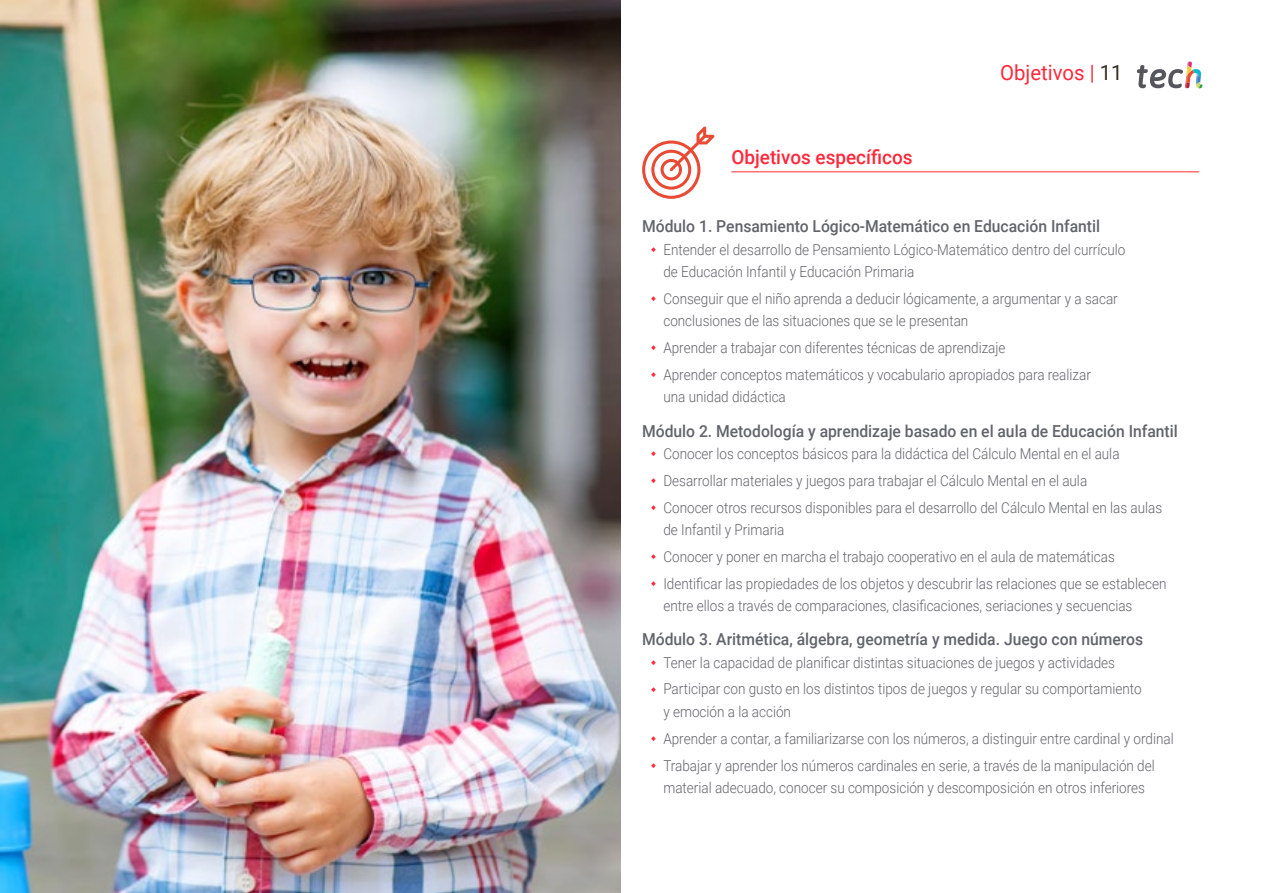
<style>
.page{position:relative;width:1263px;height:893px;background:#fff}
.page>*{position:absolute;margin:0;border:0;box-sizing:border-box;transform-origin:0 0}
.t1{font:21px "Roboto";color:#ff293a}
.t2{font:500 19.5px "Roboto";color:#ff293a}
.t3{font:500 16.5px "Roboto";color:#61646a;scale:.95 1}
.t4{font:300 15px/26.7px "Roboto";color:#61646a;scale:.9 1}
.s1{color:#fc2a3b}
.s2{color:#312e20}
</style>
<div class="page">
<hr style="left:731px;top:171px;width:468px;height:1px;background:#ff293a">
<svg style="left:642px;top:126px;width:72px;height:73px"></svg>
<img style="left:0;top:0;width:621px;height:893px">
<svg style="left:1137px;top:62px;width:65px;height:27px"></svg>
<h2 class="t2" style="left:731px;top:143px;width:183px">Objetivos específicos</h2>
<h1 class="t1" style="left:1000px;top:57px;width:124px">Objetivos <span class="s1">|</span> <span class="s2">11</span></h1>
<p class="t3" style="left:642px;top:215px;width:484px">Módulo 1. Pensamiento Lógico-Matemático en Educación Infantil</p>
<p class="t4" style="left:663px;top:238px;width:515px;line-height:22.5px">Entender el desarrollo de Pensamiento Lógico-Matemático dentro del currículo de Educación Infantil y Educación Primaria</p>
<p class="t4" style="left:663px;top:287px;width:506px;line-height:22.5px">Conseguir que el niño aprenda a deducir lógicamente, a argumentar y a sacar conclusiones de las situaciones que se le presentan</p>
<p class="t4" style="left:663px;top:334px;width:476px">Aprender a trabajar con diferentes técnicas de aprendizaje<br>Aprender conceptos matemáticos y vocabulario apropiados para realizar</p>
<p class="t4" style="left:663px;top:383px;width:138px">una unidad didáctica</p>
<p class="t3" style="left:642px;top:419px;width:565px">Módulo 2. Metodología y aprendizaje basado en el aula de Educación Infantil</p>
<p class="t4" style="left:663px;top:440px;width:556px">Conocer los conceptos básicos para la didáctica del Cálculo Mental en el aula<br>Desarrollar materiales y juegos para trabajar el Cálculo Mental en el aula<br>Conocer otros recursos disponibles para el desarrollo del Cálculo Mental en las aulas</p>
<p class="t4" style="left:663px;top:516px;width:560px">de Infantil y Primaria<br>Conocer y poner en marcha el trabajo cooperativo en el aula de matemáticas<br>Identificar las propiedades de los objetos y descubrir las relaciones que se establecen</p>
<p class="t4" style="left:663px;top:592px;width:523px">entre ellos a través de comparaciones, clasificaciones, seriaciones y secuencias</p>
<p class="t3" style="left:642px;top:628px;width:529px">Módulo 3. Aritmética, álgebra, geometría y medida. Juego con números</p>
<p class="t4" style="left:663px;top:648px;width:533px">Tener la capacidad de planificar distintas situaciones de juegos y actividades<br>Participar con gusto en los distintos tipos de juegos y regular su comportamiento</p>
<p class="t4" style="left:663px;top:698px;width:568px">y emoción a la acción<br>Aprender a contar, a familiarizarse con los números, a distinguir entre cardinal y ordinal<br>Trabajar y aprender los números cardinales en serie, a través de la manipulación del</p>
<p class="t4" style="left:663px;top:774px;width:537px">material adecuado, conocer su composición y descomposición en otros inferiores</p>
</div>
